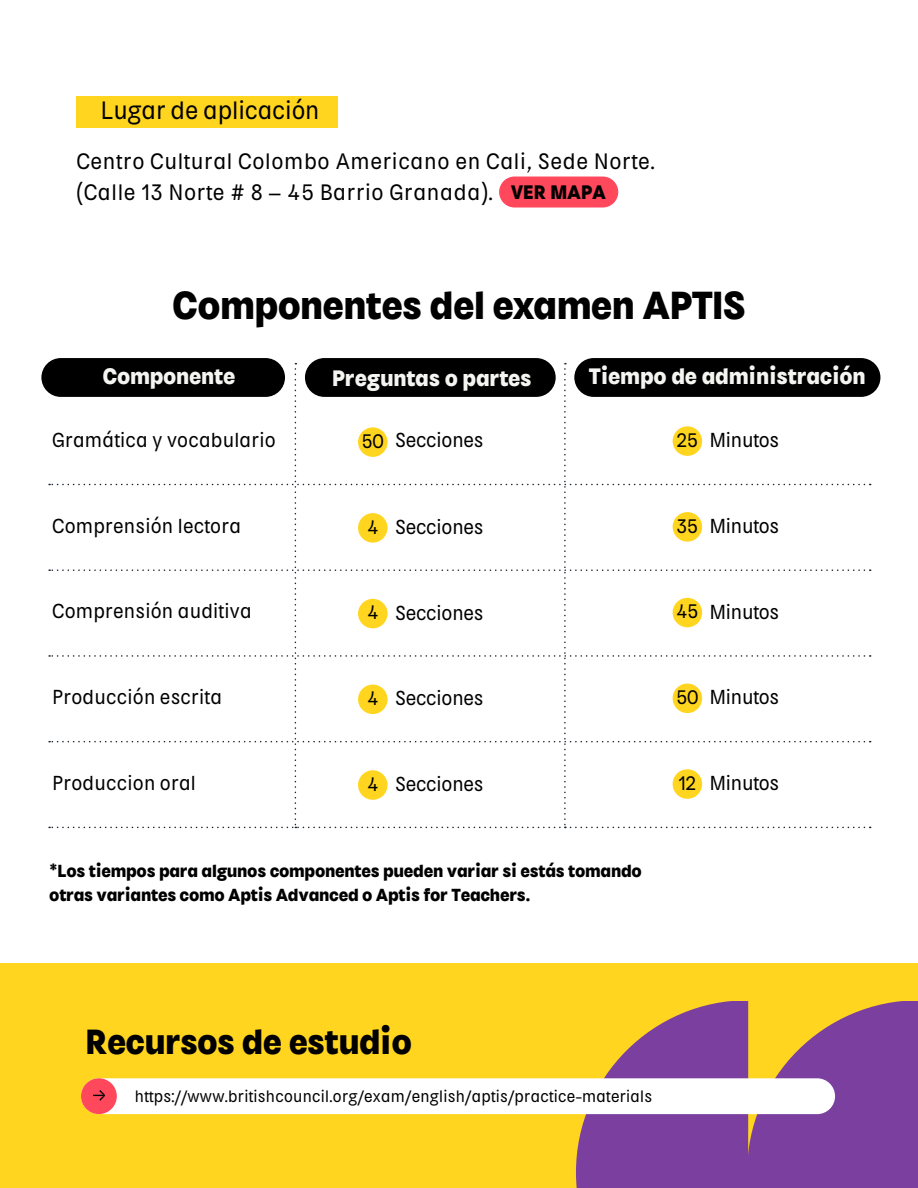
<style>
.page{position:relative;width:918px;height:1188px;background:#fff}
.page>*{position:absolute;margin:0;border:0;box-sizing:border-box;transform-origin:0 0}
.t1{font:42px "Kiffo BT Bold";letter-spacing:-.015em;color:#000}
.t2{font:37.5px "Kiffo BT Bold";letter-spacing:-.015em;color:#000}
.t3{font:27px "Kiffo BT Regular";letter-spacing:-.03em;color:#000}
.t4{font:24px/30.8px "Kiffo BT Regular";color:#000}
.t5{font:24px "Kiffo BT Bold";letter-spacing:-.01em;color:#f4f4f0}
.t6{font:21.75px "Kiffo BT Regular";letter-spacing:-.02em;color:#000}
.t7{font:21.75px "Kiffo BT Regular";letter-spacing:-.04em;color:#000}
.t8{font:21px "Kiffo BT Bold";letter-spacing:-.005em;color:#000}
.t9{font:21px "Kiffo BT Regular";color:#000}
.t10{font:18.75px/24px "Kiffo BT Bold";letter-spacing:-.015em;color:#000}
.t11{font:17.7px "Kiffo BT Regular";letter-spacing:-.02em;color:#000}
.s1{font-size:21px}
</style>
<div class="page">
<div style="left:76px;top:96px;width:262px;height:32px;background:#ffd51f"></div>
<div style="left:41px;top:358px;width:244px;height:39px;background:#000;border-radius:19px"></div>
<div style="left:305px;top:358px;width:251px;height:39px;background:#000;border-radius:19px"></div>
<div style="left:574px;top:358px;width:306px;height:39px;background:#000;border-radius:19px"></div>
<svg style="left:49px;top:363px;width:815px;height:465px"></svg>
<div style="left:358px;top:770px;width:30px;height:30px;background:#ffd51f;border-radius:50%"></div>
<div style="left:673px;top:769px;width:29px;height:30px;background:#ffd51f;border-radius:50%"></div>
<div style="left:0;top:964px;width:918px;height:224px;background:#ffd51f"></div>
<svg style="left:576px;top:1001px;width:342px;height:187px"></svg>
<div style="left:81px;top:1078px;width:754px;height:36px;background:#fff;border-radius:18px"></div>
<div style="left:81px;top:1078px;width:36px;height:36px;background:#ff485c;border-radius:50%"></div>
<svg style="left:93px;top:1090px;width:12px;height:11px"></svg>
<div style="left:499px;top:177px;width:119px;height:31px;background:#ff485c;border-radius:16px"></div>
<p class="t3" style="left:101px;top:96px;width:221px">Lugar de aplicación</p>
<p class="t4" style="left:76px;top:146px;width:581px">Centro Cultural Colombo Americano en Cali, Sede Norte. (Calle 13 Norte # 8 – 45 Barrio Granada).</p>
<p class="t8" style="left:511px;top:179px;width:97px">VER MAPA</p>
<h1 class="t1" style="left:173px;top:280px;width:574px">Componentes del examen APTIS</h1>
<p class="t5" style="left:103px;top:362px;width:134px">Componente</p>
<p class="t5" style="left:332px;top:364px;width:201px">Preguntas o partes</p>
<p class="t5" style="left:589px;top:362px;width:278px">Tiempo de administración</p>
<p class="t6" style="left:52px;top:428px;width:225px">Gramática y vocabulario</p>
<p class="t9" style="left:361px;top:430px;width:24px">50</p>
<p class="t6" style="left:676px;top:428px;width:105px"><span class="s1">25</span> Minutos</p>
<p class="t7" style="left:395px;top:428px;width:90px">Secciones</p>
<p class="t6" style="left:52px;top:514px;width:191px">Comprensión lectora</p>
<p class="t9" style="left:367px;top:515px;width:14px">4</p>
<p class="t6" style="left:676px;top:514px;width:105px"><span class="s1">35</span> Minutos</p>
<p class="t7" style="left:395px;top:515px;width:90px">Secciones</p>
<p class="t6" style="left:52px;top:599px;width:201px">Comprensión auditiva</p>
<p class="t7" style="left:367px;top:601px;width:118px"><span class="s1">4</span> Secciones</p>
<p class="t6" style="left:676px;top:600px;width:105px"><span class="s1">45</span> Minutos</p>
<p class="t6" style="left:52px;top:685px;width:172px">Producción escrita</p>
<p class="t7" style="left:367px;top:686px;width:118px"><span class="s1">4</span> Secciones</p>
<p class="t6" style="left:676px;top:685px;width:105px"><span class="s1">50</span> Minutos</p>
<p class="t6" style="left:52px;top:771px;width:146px">Produccion oral</p>
<p class="t7" style="left:367px;top:772px;width:118px"><span class="s1">4</span> Secciones</p>
<p class="t6" style="left:678px;top:771px;width:103px"><span class="s1">12</span> Minutos</p>
<p class="t10" style="left:49px;top:859px;width:594px">*Los tiempos para algunos componentes pueden variar si estás tomando otras variantes como Aptis Advanced o Aptis for Teachers.</p>
<h2 class="t2" style="left:85px;top:1019px;width:328px">Recursos de estudio</h2>
<p class="t11" style="left:135px;top:1086px;width:520px">https://www.britishcouncil.org/exam/english/aptis/practice-materials</p>
</div>
